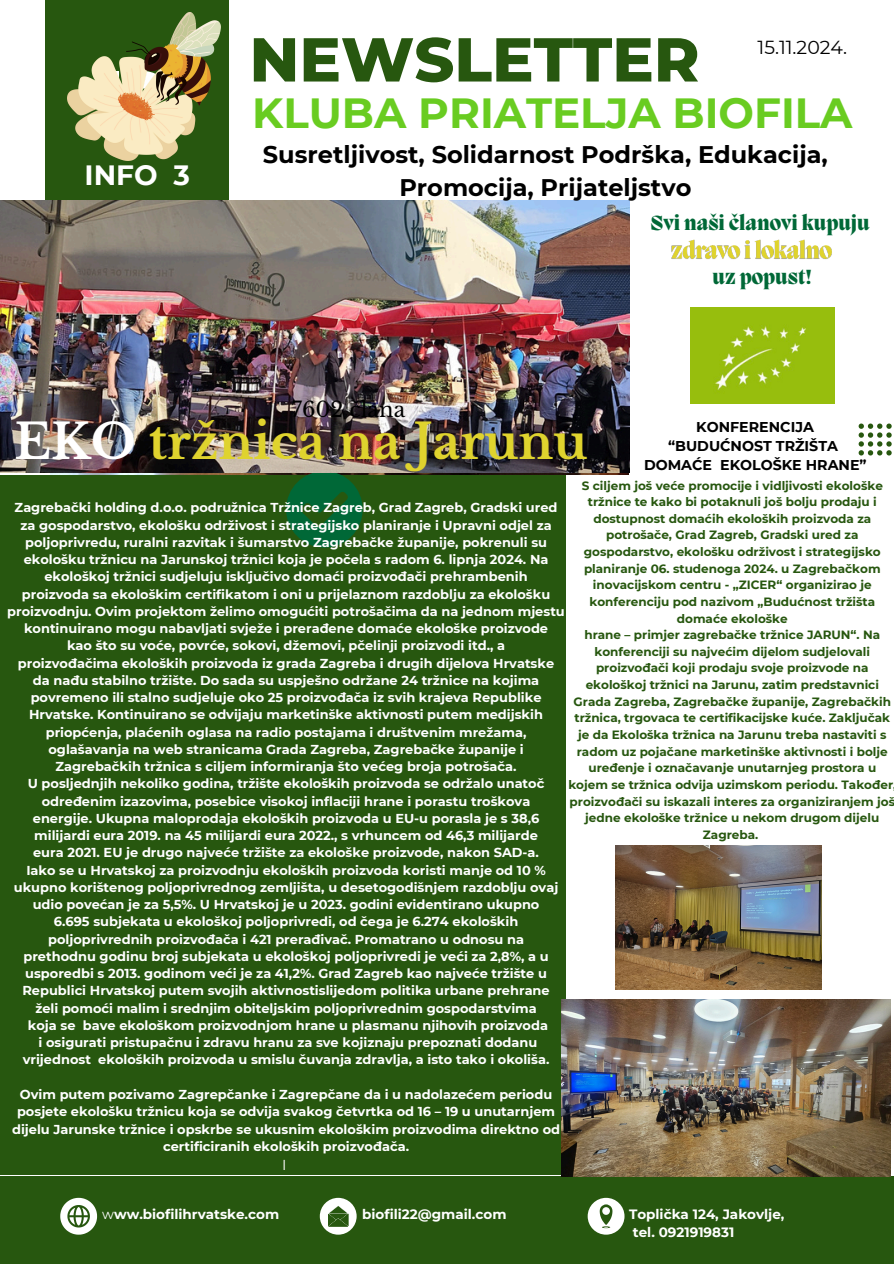
<style>
.page{position:relative;width:894px;height:1264px;background:#fff}
.page>*{position:absolute;margin:0;border:0;box-sizing:border-box;transform-origin:0 0}
.t1{font:800 61.8px "Montserrat";color:#27570f}
.t2{font:700 48px "Libre Baskerville";color:#dfd32e}
.t3{font:700 42px "Montserrat";color:#69cc21}
.t4{font:700 27.9px "Montserrat";color:#fff}
.t5{font:700 24px/32.7px "Montserrat";color:#000;text-align:center}
.t6{font:800 21px "Migra";color:#006837}
.t7{font:21px "Libre Baskerville";color:#000}
.t8{font:18.9px "Montserrat";color:#000}
.t9{font:14.4px "Montserrat";color:#fff}
.t10{font:700 14.25px "Montserrat";color:#000}
.t11{font:700 13.5px "Montserrat";color:#fff}
.t12{font:700 12.9px/17.2px "Montserrat";color:#fff;text-align:center}
.t13{font:700 12px/16.6px "Montserrat";color:#27570f;text-align:center}
.s1{color:#fff}
.s2{font-weight:400}
</style>
<div class="page">
<div style="left:45px;top:0;width:184px;height:225px;background:#27570f"></div>
<div style="left:0;top:475px;width:565px;height:699px;background:#27570f"></div>
<div style="left:0;top:1176px;width:893px;height:87px;background:#27570f"></div>
<svg style="left:60px;top:1197px;width:37px;height:37px"></svg>
<svg style="left:320px;top:1197px;width:36px;height:37px"></svg>
<svg style="left:587px;top:1197px;width:37px;height:37px"></svg>
<img style="left:561px;top:999px;width:328px;height:177px">
<svg style="left:858px;top:423px;width:33px;height:32px"></svg>
<img style="left:67px;top:13px;width:153px;height:147px">
<svg style="left:286px;top:473px;width:76px;height:74px"></svg>
<img style="left:615px;top:845px;width:206px;height:144px">
<img style="left:690px;top:307px;width:144px;height:96px">
<img style="left:0;top:200px;width:629px;height:273px">
<img style="left:671px;top:239px;width:161px;height:20px">
<h2 class="t4" style="left:85px;top:158px;width:107px">INFO 3</h2>
<h5 class="t1" style="left:249px;top:22px;width:451px">NEWSLETTER</h5>
<p class="t3" style="left:252px;top:87px;width:601px">KLUBA PRIATELJA BIOFILA</p>
<p class="t8" style="left:757px;top:35px;width:91px">15.11.2024.</p>
<p class="t5" style="left:263px;top:138px;width:566px">Susretljivost, Solidarnost Podrška, Edukacija,<br>Promocija, Prijateljstvo</p>
<p class="t6" style="left:650px;top:213px;width:220px">Svi naši članovi kupuju</p>
<p class="t6" style="left:712px;top:267px;width:100px">uz popust!</p>
<p class="t7" style="left:291px;top:396px;width:115px">7602 člana</p>
<p class="t2" style="left:15px;top:412px;width:574px"><span class="s1">EKO</span> tržnica na Jarunu</p>
<p class="t10" style="left:696px;top:418px;width:119px">KONFERENCIJA</p>
<p class="t10" style="left:668px;top:437px;width:171px">“BUDUĆNOST TRŽIŠTA</p>
<p class="t10" style="left:644px;top:456px;width:224px">DOMAĆE EKOLOŠKE HRANE”</p>
<p class="t13" style="left:581px;top:477px;width:302px">S ciljem još veće promocije i vidljivosti ekološke tržnice te kako bi potaknuli još bolju prodaju i dostupnost domaćih ekoloških proizvoda za potrošače, Grad Zagreb, Gradski ured za gospodarstvo, ekološku održivost i strategijsko</p>
<p class="t13" style="left:584px;top:560px;width:298px">planiranje 06. studenoga 2024. u Zagrebačkom inovacijskom centru - „ZICER“ organizirao je konferenciju pod nazivom „Budućnost tržišta domaće ekološke</p>
<p class="t13" style="left:573px;top:626px;width:319px">hrane – primjer zagrebačke tržnice JARUN“. Na konferenciji su najvećim dijelom sudjelovali proizvođači koji prodaju svoje proizvode na ekološkoj tržnici na Jarunu, zatim predstavnici Grada Zagreba, Zagrebačke županije, Zagrebačkih tržnica, trgovaca te certifikacijske kuće. Zaključak je da Ekološka tržnica na Jarunu treba nastaviti s radom uz pojačane marketinške aktivnosti i bolje</p>
<p class="t13" style="left:568px;top:759px;width:328px">uređenje i označavanje unutarnjeg prostora u kojem se tržnica odvija uzimskom periodu. Također proizvođači su iskazali interes za organiziranjem još jedne ekološke tržnice u nekom drugom dijelu Zagreba.</p>
<p class="t12" style="left:15px;top:499px;width:544px">Zagrebački holding d.o.o. podružnica Tržnice Zagreb, Grad Zagreb, Gradski ured</p>
<p class="t12" style="left:20px;top:516px;width:532px">za gospodarstvo, ekološku održivost i strategijsko planiranje i Upravni odjel za</p>
<p class="t12" style="left:25px;top:533px;width:523px">poljoprivredu, ruralni razvitak i šumarstvo Zagrebačke županije, pokrenuli su</p>
<p class="t12" style="left:24px;top:551px;width:526px">ekološku tržnicu na Jarunskoj tržnici koja je počela s radom 6. lipnja 2024. Na</p>
<p class="t12" style="left:44px;top:568px;width:484px">ekološkoj tržnici sudjeluju isključivo domaći proizvođači prehrambenih</p>
<p class="t12" style="left:22px;top:585px;width:529px">proizvoda sa ekološkim certifikatom i oni u prijelaznom razdoblju za ekološku</p>
<p class="t12" style="left:7px;top:602px;width:559px">proizvodnju. Ovim projektom želimo omogućiti potrošačima da na jednom mjestu</p>
<p class="t12" style="left:24px;top:620px;width:525px">kontinuirano mogu nabavljati svježe i prerađene domaće ekološke proizvode</p>
<p class="t12" style="left:67px;top:637px;width:439px">kao što su voće, povrće, sokovi, džemovi, pčelinji proizvodi itd., a</p>
<p class="t12" style="left:18px;top:654px;width:537px">proizvođačima ekoloških proizvoda iz grada Zagreba i drugih dijelova Hrvatske</p>
<p class="t12" style="left:33px;top:671px;width:507px">da nađu stabilno tržište. Do sada su uspješno održane 24 tržnice na kojima</p>
<p class="t12" style="left:31px;top:689px;width:512px">povremeno ili stalno sudjeluje oko 25 proizvođača iz svih krajeva Republike</p>
<p class="t12" style="left:29px;top:706px;width:515px">Hrvatske. Kontinuirano se odvijaju marketinške aktivnosti putem medijskih</p>
<p class="t12" style="left:46px;top:723px;width:482px">priopćenja, plaćenih oglasa na radio postajama i društvenim mrežama,</p>
<p class="t12" style="left:48px;top:740px;width:476px">oglašavanja na web stranicama Grada Zagreba, Zagrebačke županije i</p>
<p class="t12" style="left:56px;top:758px;width:462px">Zagrebačkih tržnica s ciljem informiranja što većeg broja potrošača.</p>
<p class="t12" style="left:28px;top:775px;width:518px">U posljednjih nekoliko godina, tržište ekoloških proizvoda se održalo unatoč</p>
<p class="t12" style="left:42px;top:792px;width:490px">određenim izazovima, posebice visokoj inflaciji hrane i porastu troškova</p>
<p class="t12" style="left:33px;top:809px;width:508px">energije. Ukupna maloprodaja ekoloških proizvoda u EU-u porasla je s 38,6</p>
<p class="t12" style="left:34px;top:827px;width:505px">milijardi eura 2019. na 45 milijardi eura 2022., s vrhuncem od 46,3 milijarde</p>
<p class="t12" style="left:33px;top:844px;width:507px">eura 2021. EU je drugo najveće tržište za ekološke proizvode, nakon SAD-a.</p>
<p class="t12" style="left:26px;top:861px;width:521px">Iako se u Hrvatskoj za proizvodnju ekoloških proizvoda koristi manje od 10 %</p>
<p class="t12" style="left:14px;top:878px;width:546px">ukupno korištenog poljoprivrednog zemljišta, u desetogodišnjem razdoblju ovaj</p>
<p class="t12" style="left:33px;top:896px;width:508px">udio povećan je za 5,5%. U Hrvatskoj je u 2023. godini evidentirano ukupno</p>
<p class="t12" style="left:54px;top:913px;width:466px">6.695 subjekata u ekološkoj poljoprivredi, od čega je 6.274 ekoloških</p>
<p class="t12" style="left:48px;top:930px;width:477px">poljoprivrednih proizvođača i 421 prerađivač. Promatrano u odnosu na</p>
<p class="t12" style="left:23px;top:947px;width:526px">prethodnu godinu broj subjekata u ekološkoj poljoprivredi je veći za 2,8%, a u</p>
<p class="t12" style="left:25px;top:964px;width:523px">usporedbi s 2013. godinom veći je za 41,2%. Grad Zagreb kao najveće tržište u</p>
<p class="t12" style="left:22px;top:982px;width:528px">Republici Hrvatskoj putem svojih aktivnostislijedom politika urbane prehrane</p>
<p class="t12" style="left:35px;top:999px;width:503px">želi pomoći malim i srednjim obiteljskim poljoprivrednim gospodarstvima</p>
<p class="t12" style="left:28px;top:1016px;width:521px">koja se bave ekološkom proizvodnjom hrane u plasmanu njihovih proizvoda</p>
<p class="t12" style="left:23px;top:1033px;width:528px">i osigurati pristupačnu i zdravu hranu za sve kojiznaju prepoznati dodanu vrijednost ekoloških proizvoda u smislu čuvanja zdravlja, a isto tako i okoliša.</p>
<p class="t12" style="left:20px;top:1085px;width:533px">Ovim putem pozivamo Zagrepčanke i Zagrepčane da i u nadolazećem periodu</p>
<p class="t12" style="left:17px;top:1102px;width:539px">posjete ekološku tržnicu koja se odvija svakog četvrtka od 16 – 19 u unutarnjem</p>
<p class="t12" style="left:12px;top:1120px;width:549px">dijelu Jarunske tržnice i opskrbe se ukusnim ekološkim proizvodima direktno od</p>
<p class="t12" style="left:163px;top:1137px;width:247px">certificiranih ekoloških proizvođača.</p>
<p class="t9" style="left:282px;top:1156px;width:6px">I</p>
<p class="t11" style="left:102px;top:1205px;width:178px"><span class="s2">w</span>ww.biofilihrvatske.com</p>
<h6 class="t11" style="left:362px;top:1205px;width:146px">biofili22@gmail.com</h6>
<h6 class="t11" style="left:629px;top:1205px;width:157px">Toplička 124, Jakovlje,</h6>
<p class="t11" style="left:632px;top:1223px;width:103px">tel. 0921919831</p>
</div>
